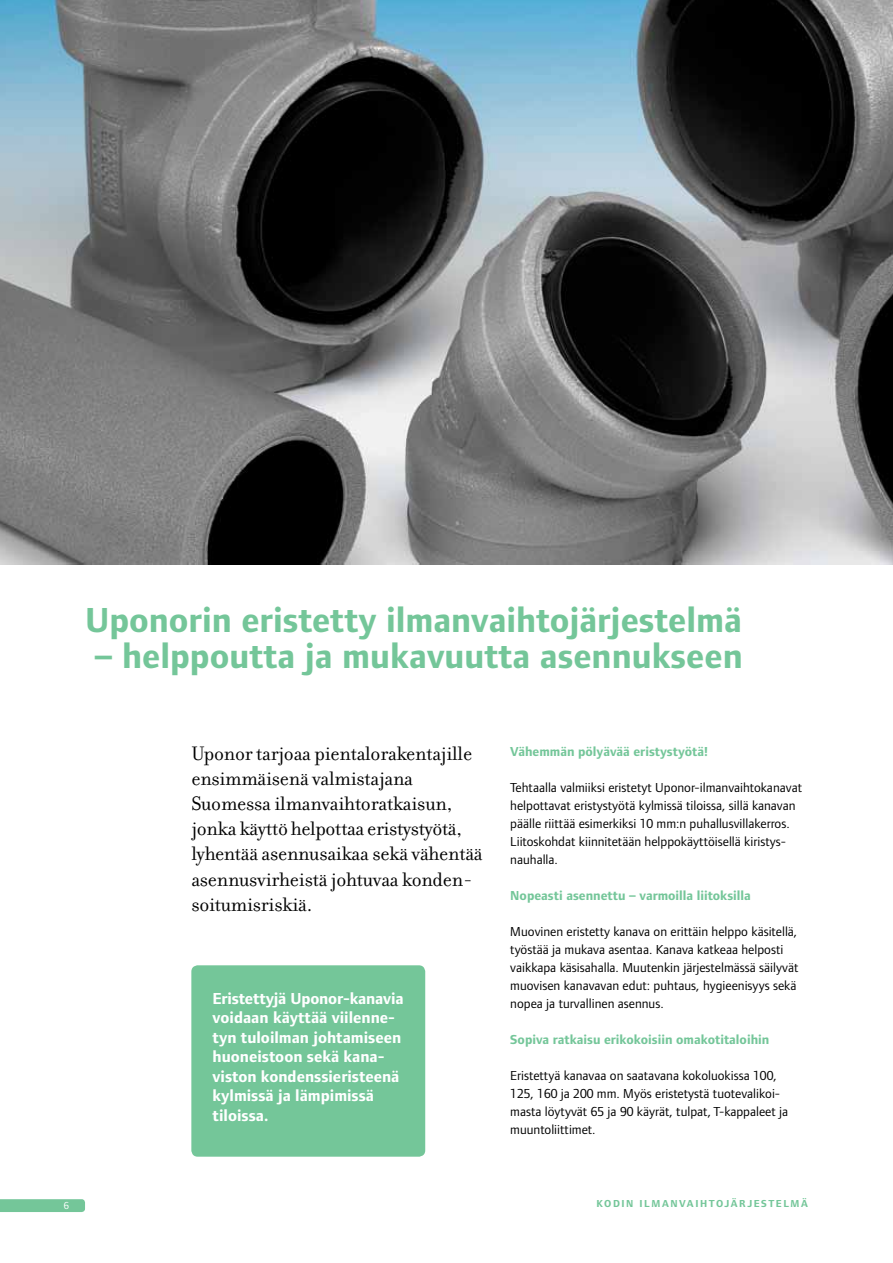
<style>
.page{position:relative;width:893px;height:1263px;background:#fff}
.page>*{position:absolute;margin:0;border:0;box-sizing:border-box;transform-origin:0 0}
.t1{font:700 36px "Foundry Form Sans";color:#74c699}
.t2{font:21px/25.2px "Filosofia";letter-spacing:-.01em;color:#000}
.t3{font:700 16.5px/19.5px "Foundry Form Sans";color:#fff}
.t4{font:13.5px/18px "Foundry Form Sans";color:#000}
.t5{font:700 13.5px "Foundry Form Sans";color:#74c699}
.t6{font:700 10.5px "Foundry Form Sans";letter-spacing:.15em;color:#74c699}
.t7{font:10.5px "Foundry Form Sans";color:#fff}
</style>
<div class="page">
<img style="left:0;top:0;width:893px;height:564px">
<svg style="left:0;top:1199px;width:85px;height:13px"></svg>
<div style="left:191px;top:965px;width:234px;height:192px;background:#74c699;border-radius:6px"></div>
<hr style="left:892px;top:730px;width:1px;height:203px;background:#d4e1f3">
<h1 class="t1" style="left:85px;top:599px;width:658px">Uponorin eristetty ilmanvaihtojärjestelmä</h1>
<h1 class="t1" style="left:95px;top:635px;width:650px">– helppoutta ja mukavuutta asennukseen</h1>
<h2 class="t2" style="left:191px;top:741px;width:293px">Uponor tarjoaa pientalorakentajille ensimmäisenä valmistajana Suomessa ilmanvaihtoratkaisun, jonka käyttö helpottaa eristystyötä, lyhentää asennusaikaa sekä vähentää asennusvirheistä johtuvaa konden&shy;soitumisriskiä.</h2>
<p class="t3" style="left:213px;top:988px;width:192px">Eristettyjä Uponor-kanavia voidaan käyttää viilenne&shy;tyn tuloilman johtamiseen huoneistoon sekä kana&shy;viston kondenssieristeenä kylmissä ja lämpimissä tiloissa.</p>
<p class="t5" style="left:510px;top:744px;width:199px">Vähemmän pölyävää eristystyötä!</p>
<p class="t4" style="left:510px;top:778px;width:293px">Tehtaalla valmiiksi eristetyt Uponor-ilmanvaihtokanavat helpottavat eristystyötä kylmissä tiloissa, sillä kanavan päälle riittää esimerkiksi 10 mm:n puhallusvillakerros.<br>Liitoskohdat kiinnitetään helppokäyttöisellä kiristys&shy;nauhalla.</p>
<p class="t5" style="left:510px;top:888px;width:242px">Nopeasti asennettu – varmoilla liitoksilla</p>
<p class="t4" style="left:510px;top:922px;width:290px">Muovinen eristetty kanava on erittäin helppo käsitellä, työstää ja mukava asentaa. Kanava katkeaa helposti vaikkapa käsisahalla. Muutenkin järjestelmässä säilyvät muovisen kanavavan edut: puhtaus, hygieenisyys sekä nopea ja turvallinen asennus.</p>
<p class="t5" style="left:510px;top:1032px;width:261px">Sopiva ratkaisu erikokoisiin omakotitaloihin</p>
<p class="t4" style="left:510px;top:1066px;width:279px">Eristettyä kanavaa on saatavana kokoluokissa 100, 125, 160 ja 200 mm. Myös eristetystä tuotevalikoi&shy;masta löytyvät 65 ja 90 käyrät, tulpat, T-kappaleet ja muuntoliittimet.</p>
<p class="t7" style="left:64px;top:1199px;width:7px">6</p>
<p class="t6" style="left:596px;top:1197px;width:213px">KODIN ILMANVAIHTOJÄRJESTELMÄ</p>
</div>
